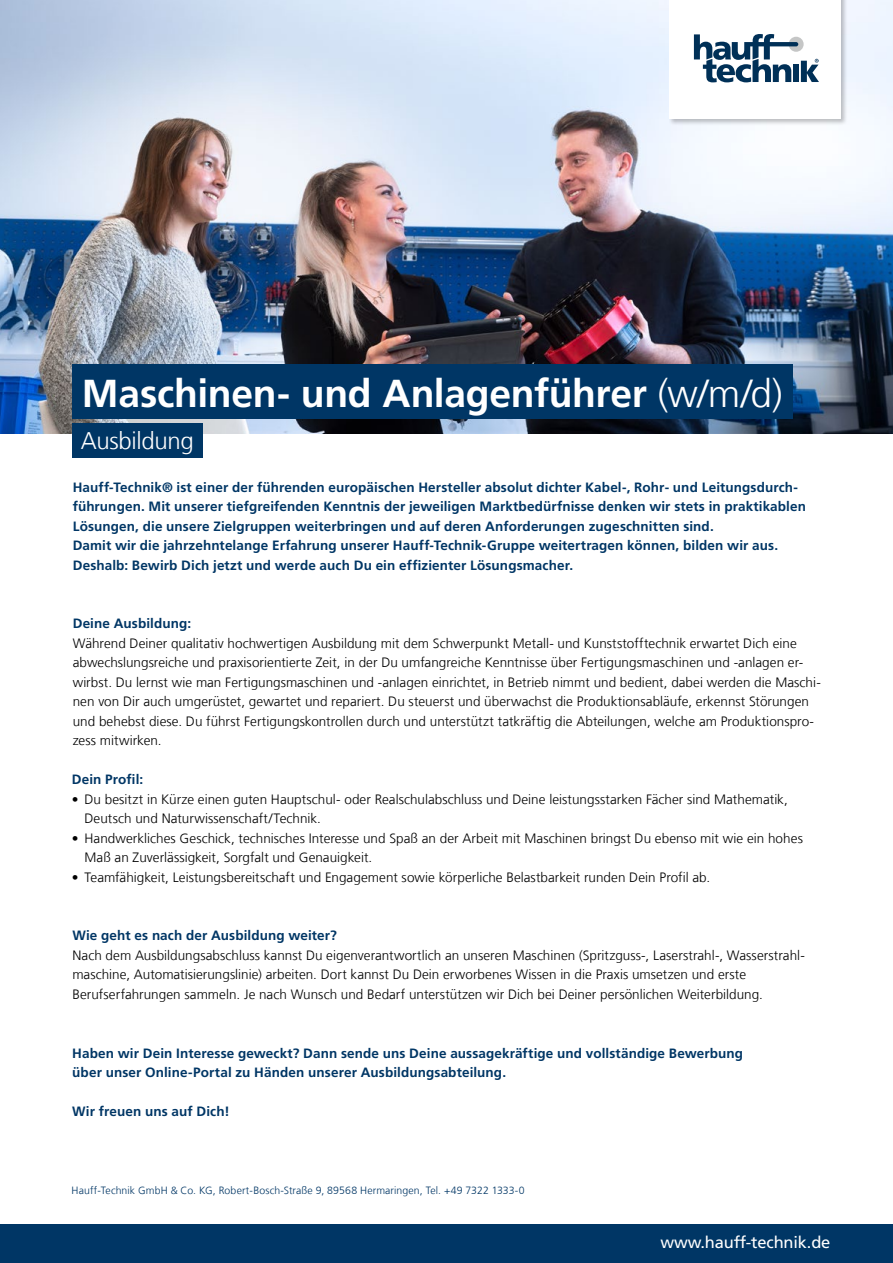
<style>
.page{position:relative;width:893px;height:1263px;background:#fff}
.page>*{position:absolute;margin:0;border:0;box-sizing:border-box;transform-origin:0 0}
.t1{font:700 39px "Frutigerfor Hauff";letter-spacing:-.005em;color:#fff}
.t2{font:300 24px "Frutigerfor Hauff";letter-spacing:-.015em;color:#fff}
.t3{font:16.5px "Frutigerfor Hauff";letter-spacing:-.01em;color:#fff}
.t4{font:300 13.5px/19.5px "Frutigerfor Hauff";letter-spacing:.005em;color:#000}
.t5{font:700 13.5px/19.5px "Frutigerfor Hauff";letter-spacing:.01em;color:#003665}
.t6{font:300 10.5px "Frutigerfor Hauff";letter-spacing:.01em;color:#003665}
.s1{font-weight:300}
</style>
<div class="page">
<img style="left:0;top:0;width:893px;height:433px">
<div style="left:669px;top:0;width:179px;height:126px;background:#000;opacity:.25"></div>
<div style="left:670px;top:0;width:171px;height:118px;background:#fff"></div>
<svg style="left:694px;top:34px;width:125px;height:48px"></svg>
<div style="left:0;top:1225px;width:893px;height:38px;background:#003665"></div>
<div style="left:72px;top:364px;width:720px;height:54px;background:#003665"></div>
<div style="left:72px;top:423px;width:130px;height:35px;background:#003665"></div>
<h1 class="t1" style="left:82px;top:369px;width:702px">Maschinen- und Anlagenführer <span class="s1">(w/m/d)</span></h1>
<h2 class="t2" style="left:81px;top:426px;width:114px">Ausbildung</h2>
<p class="t5" style="left:73px;top:477px;width:735px">Hauff-Technik® ist einer der führenden europäischen Hersteller absolut dichter Kabel-, Rohr- und Leitungsdurch&shy;führungen. Mit unserer tiefgreifenden Kenntnis der jeweiligen Marktbedürfnisse denken wir stets in praktikablen Lösungen, die unsere Zielgruppen weiterbringen und auf deren Anforderungen zugeschnitten sind.<br>Damit wir die jahrzehntelange Erfahrung unserer Hauff-Technik-Gruppe weitertragen können, bilden wir aus.<br>Deshalb: Bewirb Dich jetzt und werde auch Du ein effizienter Lösungsmacher.</p>
<p class="t5" style="left:73px;top:614px;width:120px">Deine Ausbildung:</p>
<p class="t4" style="left:73px;top:633px;width:750px">Während Deiner qualitativ hochwertigen Ausbildung mit dem Schwerpunkt Metall- und Kunststofftechnik erwartet Dich eine abwechslungsreiche und praxisorientierte Zeit, in der Du umfangreiche Kenntnisse über Fertigungsmaschinen und -anlagen er&shy;wirbst. Du lernst wie man Fertigungsmaschinen und -anlagen einrichtet, in Betrieb nimmt und bedient, dabei werden die Maschi&shy;nen von Dir auch umgerüstet, gewartet und repariert. Du steuerst und überwachst die Produktionsabläufe, erkennst Störungen und behebst diese. Du führst Fertigungskontrollen durch und unterstützt tatkräftig die Abteilungen, welche am Produktionspro&shy;zess mitwirken.</p>
<p class="t5" style="left:72px;top:770px;width:73px">Dein Profil:</p>
<p class="t4" style="left:85px;top:789px;width:705px;text-indent:-13px">• Du besitzt in Kürze einen guten Hauptschul- oder Realschulabschluss und Deine leistungsstarken Fächer sind Mathematik,<br>Deutsch und Naturwissenschaft/Technik.</p>
<p class="t4" style="left:85px;top:828px;width:720px;text-indent:-13px">• Handwerkliches Geschick, technisches Interesse und Spaß an der Arbeit mit Maschinen bringst Du ebenso mit wie ein hohes<br>Maß an Zuverlässigkeit, Sorgfalt und Genauigkeit.</p>
<p class="t4" style="left:72px;top:867px;width:640px">• Teamfähigkeit, Leistungsbereitschaft und Engagement sowie körperliche Belastbarkeit runden Dein Profil ab.</p>
<p class="t5" style="left:72px;top:926px;width:266px">Wie geht es nach der Ausbildung weiter?</p>
<p class="t4" style="left:72px;top:945px;width:734px">Nach dem Ausbildungsabschluss kannst Du eigenverantwortlich an unseren Maschinen (Spritzguss-, Laserstrahl-, Wasserstrahl&shy;maschine, Automatisierungslinie) arbeiten. Dort kannst Du Dein erworbenes Wissen in die Praxis umsetzen und erste<br>Berufserfahrungen sammeln. Je nach Wunsch und Bedarf unterstützen wir Dich bei Deiner persönlichen Weiterbildung.</p>
<p class="t5" style="left:72px;top:1043px;width:672px">Haben wir Dein Interesse geweckt? Dann sende uns Deine aussagekräftige und vollständige Bewerbung über unser Online-Portal zu Händen unserer Ausbildungsabteilung.</p>
<p class="t5" style="left:72px;top:1101px;width:159px">Wir freuen uns auf Dich!</p>
<p class="t6" style="left:72px;top:1184px;width:455px">Hauff-Technik GmbH &amp; Co. KG, Robert-Bosch-Straße 9, 89568 Hermaringen, Tel. +49 7322 1333-0</p>
<p class="t3" style="left:661px;top:1232px;width:171px">www.hauff-technik.de</p>
</div>
